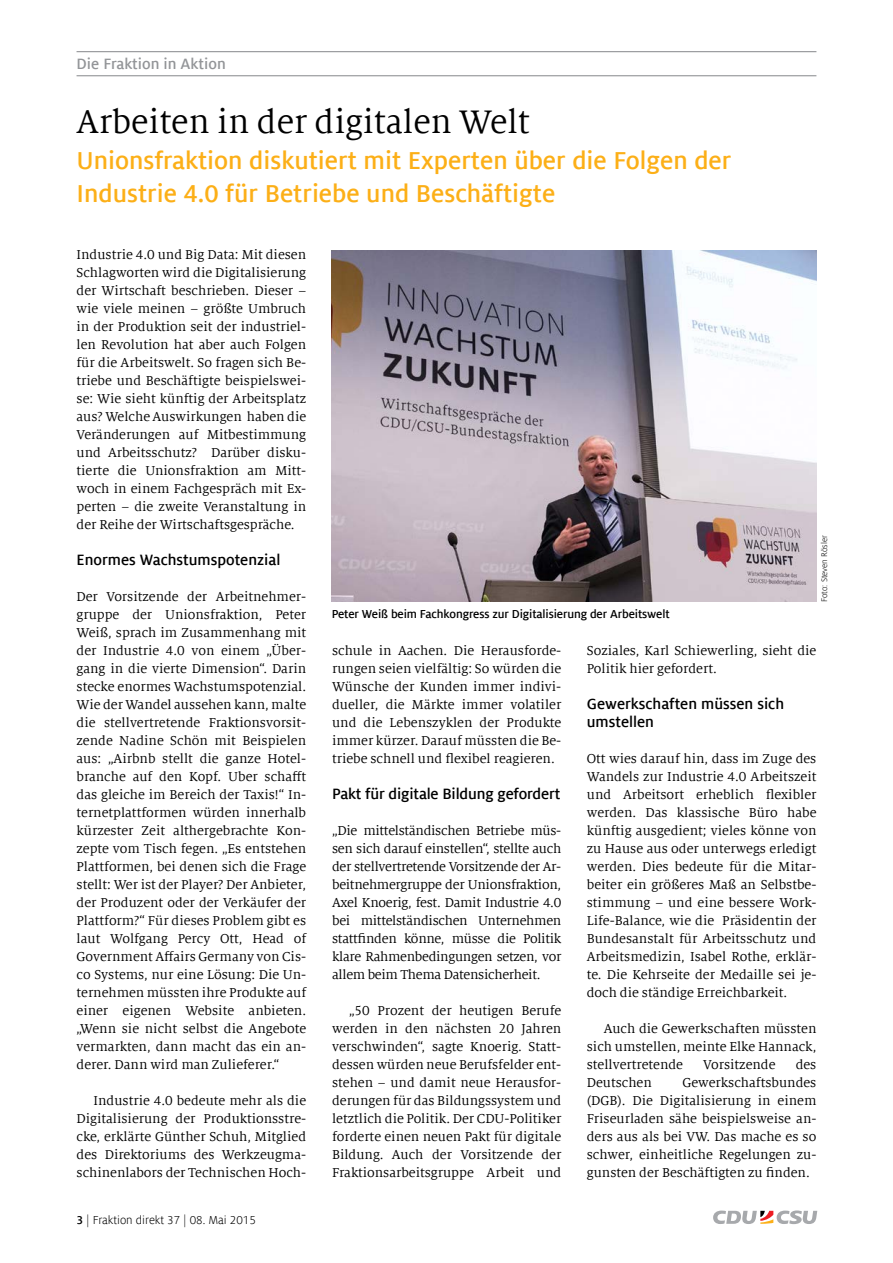
<style>
.page{position:relative;width:893px;height:1263px;background:#fff}
.page>*{position:absolute;margin:0;border:0;box-sizing:border-box;transform-origin:0 0}
.t1{font:36px "Milo Serif Offc";color:#000}
.t2{font:700 27px/33px "Milo Sans Offc";color:#fcaf17}
.t3{font:700 16.5px/18px "Milo Sans Offc";color:#000}
.t4{font:700 16.5px "Milo Sans Offc";color:#939598}
.t5{font:14.25px/18px "Milo Serif Offc";color:#000;text-align:justify}
.t6{font:700 12.75px "Milo Sans Offc";letter-spacing:-.01em;color:#000}
.t7{font:12.75px "Milo Sans Offc";color:#000}
.t8{font:9px "Milo Sans Offc";color:#000}
.s1{font-weight:700}
</style>
<div class="page">
<svg style="left:713px;top:1210px;width:104px;height:14px"></svg>
<hr style="left:77px;top:51px;width:739px;height:1px;background:#939598">
<hr style="left:77px;top:75px;width:739px;height:1px;background:#939598">
<img style="left:332px;top:251px;width:484px;height:350px">
<p class="t4" style="left:77px;top:55px;width:151px">Die Fraktion in Aktion</p>
<h1 class="t1" style="left:77px;top:103px;width:455px">Arbeiten in der digitalen Welt</h1>
<h2 class="t2" style="left:77px;top:144px;width:656px">Unionsfraktion diskutiert mit Experten über die Folgen der<br>Industrie 4.0 für Betriebe und Beschäftigte</h2>
<p class="t5" style="left:77px;top:246px;width:231px">Industrie 4.0 und Big Data: Mit diesen Schlagworten wird die Digitalisierung der Wirtschaft beschrieben. Dieser – wie viele meinen – größte Umbruch in der Produktion seit der industriel&shy;len Revolution hat aber auch Folgen für die Arbeitswelt. So fragen sich Be&shy;triebe und Beschäftigte beispielswei&shy;se: Wie sieht künftig der Arbeitsplatz aus? Welche Auswirkungen haben die Veränderungen auf Mitbestimmung und Arbeitsschutz? Darüber disku&shy;tierte die Unionsfraktion am Mitt&shy;woch in einem Fachgespräch mit Ex&shy;perten – die zweite Veranstaltung in der Reihe der Wirtschaftsgespräche.</p>
<p class="t3" style="left:77px;top:551px;width:205px">Enormes Wachstumspotenzial</p>
<p class="t5" style="left:77px;top:588px;width:231px">Der Vorsitzende der Arbeitnehmer&shy;gruppe der Unionsfraktion, Peter Weiß, sprach im Zusammenhang mit der Industrie 4.0 von einem „Über&shy;gang in die vierte Dimension“. Darin stecke enormes Wachstumspotenzial.<br>Wie der Wandel aussehen kann, malte die stellvertretende Fraktionsvorsit&shy;zende Nadine Schön mit Beispielen aus: „Airbnb stellt die ganze Hotel&shy;branche auf den Kopf. Uber schafft das gleiche im Bereich der Taxis!“ In&shy;ternetplattformen würden innerhalb kürzester Zeit althergebrachte Kon&shy;zepte vom Tisch fegen. „Es entstehen Plattformen, bei denen sich die Frage stellt: Wer ist der Player? Der Anbieter, der Produzent oder der Verkäufer der Plattform?“ Für dieses Problem gibt es laut Wolfgang Percy Ott, Head of Government Affairs Germany von Cis&shy;co Systems, nur eine Lösung: Die Un&shy;ternehmen müssten ihre Produkte auf einer eigenen Website anbieten. „Wenn sie nicht selbst die Angebote vermarkten, dann macht das ein an&shy;derer. Dann wird man Zulieferer.“</p>
<p class="t5" style="left:77px;top:1092px;width:231px;text-indent:17px">Industrie 4.0 bedeute mehr als die Digitalisierung der Produktionsstre&shy;cke, erklärte Günther Schuh, Mitglied des Direktoriums des Werkzeugma&shy;schinenlabors der Technischen Hoch-</p>
<p class="t7" style="left:77px;top:1213px;width:181px"><span class="s1">3</span> | Fraktion direkt 37 | 08. Mai 2015</p>
<p class="t8" style="left:819px;top:602px;width:69px;rotate:-90deg">Foto: Steven Rösler</p>
<p class="t6" style="left:332px;top:607px;width:339px">Peter Weiß beim Fachkongress zur Digitalisierung der Arbeitswelt</p>
<p class="t5" style="left:332px;top:642px;width:231px">schule in Aachen. Die Herausforde&shy;rungen seien vielfältig: So würden die Wünsche der Kunden immer indivi&shy;dueller, die Märkte immer volatiler und die Lebenszyklen der Produkte immer kürzer. Darauf müssten die Be&shy;triebe schnell und flexibel reagieren.</p>
<p class="t3" style="left:332px;top:785px;width:230px">Pakt für digitale Bildung gefordert</p>
<p class="t5" style="left:332px;top:822px;width:231px">„Die mittelständischen Betriebe müs&shy;sen sich darauf einstellen“, stellte auch der stellvertretende Vorsitzende der Ar&shy;beitnehmergruppe der Unionsfraktion, Axel Knoerig, fest. Damit Industrie 4.0 bei mittelständischen Unternehmen stattfinden könne, müsse die Politik klare Rahmenbedingungen setzen, vor allem beim Thema Datensicherheit.</p>
<p class="t5" style="left:332px;top:1002px;width:231px;text-indent:17px">„50 Prozent der heutigen Berufe werden in den nächsten 20 Jahren verschwinden“, sagte Knoerig. Statt&shy;dessen würden neue Berufsfelder ent&shy;stehen – und damit neue Herausfor&shy;derungen für das Bildungssystem und letztlich die Politik. Der CDU-Politiker forderte einen neuen Pakt für digitale Bildung. Auch der Vorsitzende der Fraktionsarbeitsgruppe Arbeit und</p>
<p class="t5" style="left:587px;top:642px;width:231px">Soziales, Karl Schiewerling, sieht die<br>Politik hier gefordert.</p>
<p class="t3" style="left:587px;top:695px;width:199px">Gewerkschaften müssen sich umstellen</p>
<p class="t5" style="left:587px;top:750px;width:231px">Ott wies darauf hin, dass im Zuge des Wandels zur Industrie 4.0 Arbeitszeit und Arbeitsort erheblich flexibler werden. Das klassische Büro habe künftig ausgedient; vieles könne von zu Hause aus oder unterwegs erledigt werden. Dies bedeute für die Mitar&shy;beiter ein größeres Maß an Selbstbe&shy;stimmung – und eine bessere Work-Life-Balance, wie die Präsidentin der Bundesanstalt für Arbeitsschutz und Arbeitsmedizin, Isabel Rothe, erklär&shy;te. Die Kehrseite der Medaille sei je&shy;doch die ständige Erreichbarkeit.</p>
<p class="t5" style="left:587px;top:1020px;width:231px;text-indent:17px">Auch die Gewerkschaften müssten sich umstellen, meinte Elke Hannack, stellvertretende</p>
<p class="t5" style="left:703px;top:1056px;width:74px">Vorsitzende</p>
<p class="t5" style="left:796px;top:1056px;width:22px">des</p>
<p class="t5" style="left:587px;top:1074px;width:231px;text-indent:96px">Gewerkschaftsbundes (DGB). Die Digitalisierung in einem Friseurladen sähe beispielsweise an&shy;ders aus als bei VW. Das mache es so schwer, einheitliche Regelungen zu&shy;gunsten der Beschäftigten zu finden.</p>
<p class="t5" style="left:587px;top:1074px;width:67px">Deutschen</p>
</div>
